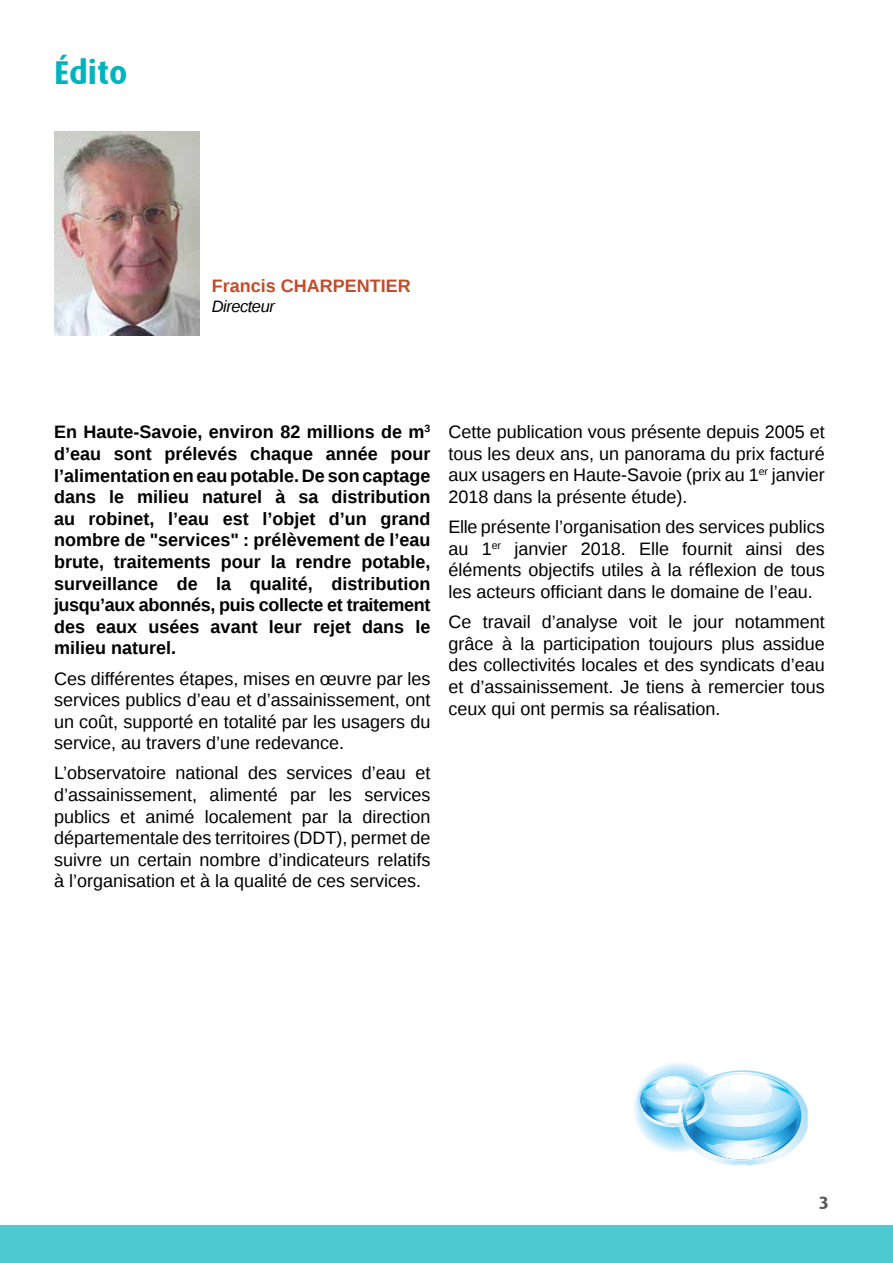
<style>
.page{position:relative;width:893px;height:1263px;background:#fff}
.page>*{position:absolute;margin:0;border:0;box-sizing:border-box;transform-origin:0 0}
.t1{font:700 33px "Dax";color:#00b3bd}
.t2{font:18px/21.6px "Liberation Sans";color:#000;text-align:justify}
.t3{font:700 18px/21.6px "Liberation Sans";color:#000;text-align:justify}
.t4{font:700 18px "Liberation Sans";color:#c24c27}
.t5{font:700 18px "Dax";color:#58595b}
.t6{font:italic 16.5px "Liberation Sans";letter-spacing:-.03em;color:#000}
</style>
<div class="page">
<div style="left:0;top:1225px;width:893px;height:38px;background:#4dcad1"></div>
<img style="left:54px;top:132px;width:145px;height:204px">
<svg style="left:632px;top:1060px;width:92px;height:93px"></svg>
<svg style="left:638px;top:1070px;width:170px;height:95px"></svg>
<h1 class="t1" style="left:54px;top:54px;width:75px">Édito</h1>
<p class="t4" style="left:212px;top:273px;width:201px">Francis CHARPENTIER</p>
<p class="t6" style="left:212px;top:295px;width:64px">Directeur</p>
<p class="t3" style="left:54px;top:421px;width:378px">En Haute-Savoie, environ 82 millions de m<sup>3 </sup>d’eau sont prélevés chaque année pour l’alimentation en eau potable. De son captage dans le milieu naturel à sa distribution au robinet, l’eau est l’objet d’un grand nombre de "services" : prélèvement de l’eau brute, traitements pour la rendre potable, surveillance de la qualité, distribution jusqu’aux abonnés, puis collecte et traitement des eaux usées avant leur rejet dans le milieu naturel.</p>
<p class="t2" style="left:54px;top:668px;width:378px">Ces différentes étapes, mises en œuvre par les services publics d’eau et d’assainissement, ont un coût, supporté en totalité par les usagers du service, au travers d’une redevance.</p>
<p class="t2" style="left:54px;top:763px;width:378px">L’observatoire national des services d’eau et d’assainissement, alimenté par les services publics et animé localement par la direction départementale des territoires (DDT), permet de suivre un certain nombre d’indicateurs relatifs à l’organisation et à la qualité de ces services.</p>
<p class="t2" style="left:448px;top:422px;width:378px">Cette publication vous présente depuis 2005 et tous les deux ans, un panorama du prix facturé aux usagers en Haute-Savoie (prix au 1<sup>er</sup> janvier 2018 dans la présente étude).</p>
<p class="t2" style="left:448px;top:517px;width:378px">Elle présente l’organisation des services publics au 1<sup>er</sup> janvier 2018. Elle fournit ainsi des éléments objectifs utiles à la réflexion de tous les acteurs officiant dans le domaine de l’eau.</p>
<p class="t2" style="left:448px;top:612px;width:378px">Ce travail d’analyse voit le jour notamment grâce à la participation toujours plus assidue des collectivités locales et des syndicats d’eau et d’assainissement. Je tiens à remercier tous ceux qui ont permis sa réalisation.</p>
<p class="t5" style="left:819px;top:1193px;width:12px">3</p>
</div>
